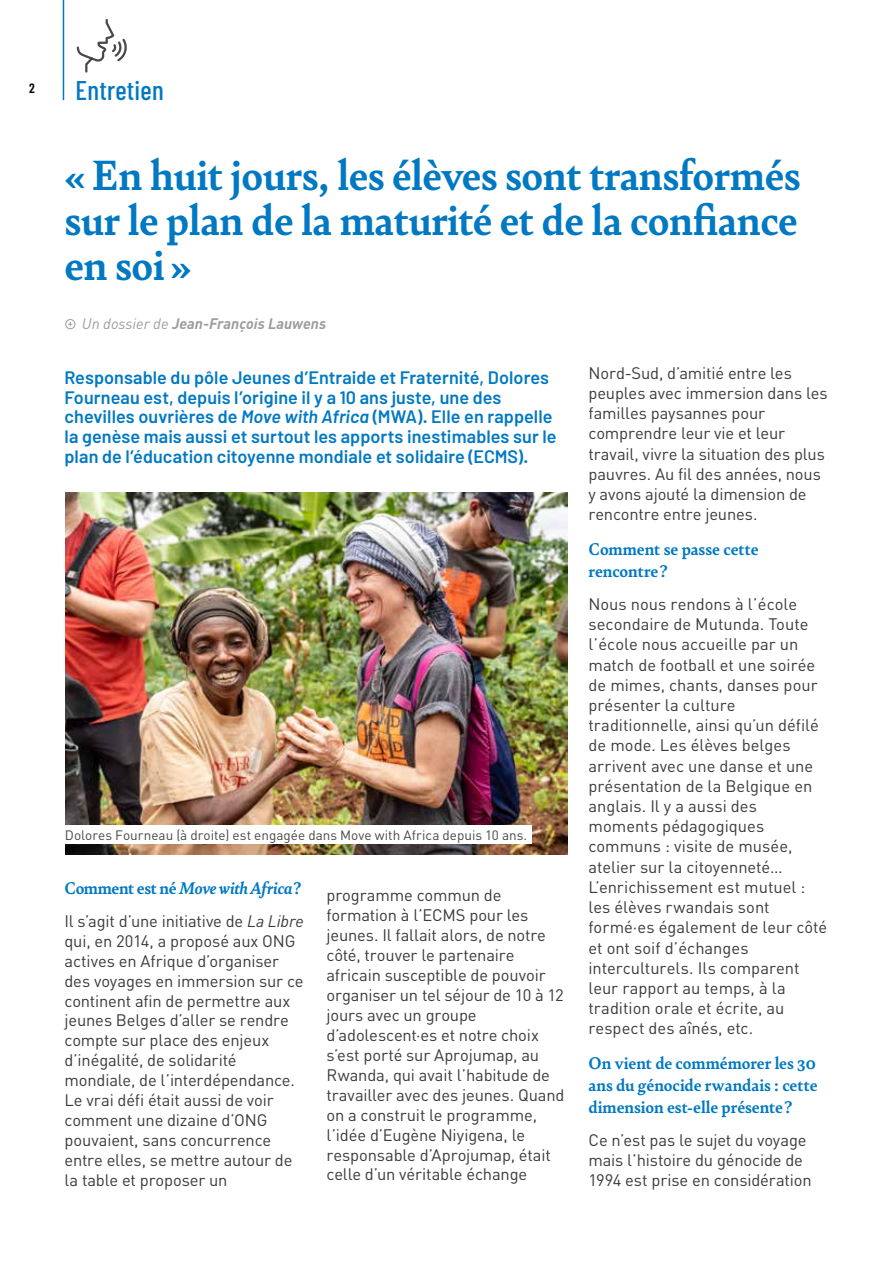
<style>
.page{position:relative;width:893px;height:1263px;background:#fff}
.page>*{position:absolute;margin:0;border:0;box-sizing:border-box;transform-origin:0 0}
.t1{font:700 45px/45px "Bely";letter-spacing:-.01em;color:#0079c2;text-align:justify}
.t2{font:500 27px "Barlow Condensed";letter-spacing:.01em;color:#0079c2}
.t3{font:600 18px/19.6px "Barlow";letter-spacing:.005em;color:#0079c2}
.t4{font:700 18px/22px "Bely";color:#0079c2}
.t5{font:italic 700 18px "Bely";letter-spacing:-.02em;color:#0079c2}
.t6{font:16.5px/20.2px "DIN Pro";letter-spacing:-.005em;color:#3a3a39}
.t7{font:italic 700 15px "DIN Pro";color:#9c9c9d}
.t8{font:13.5px "DIN Pro";color:#484847}
.t9{font:600 13.5px "Barlow Condensed";color:#000}
.s1{font-weight:400}
.s2{font-style:italic}
.s3{font-style:normal}
</style>
<div class="page">
<div style="left:65px;top:319px;width:10px;height:10px;border:1px solid #9c9c9d;border-radius:50%"></div>
<svg style="left:68px;top:322px;width:4px;height:4px"></svg>
<hr style="left:63px;top:0;width:1px;height:100px;background:#0079c2">
<svg style="left:76px;top:19px;width:51px;height:54px"></svg>
<img style="left:65px;top:492px;width:502px;height:363px">
<div style="left:61px;top:825px;width:470px;height:19px;background:#fff"></div>
<p class="t9" style="left:29px;top:80px;width:7px">2</p>
<h2 class="t2" style="left:75px;top:73px;width:90px">Entretien</h2>
<h1 class="t1" style="left:64px;top:150px;width:737px">« En huit jours, les élèves sont transformés sur le plan de la maturité et de la confiance en soi »</h1>
<p class="t7" style="left:82px;top:311px;width:246px"><span class="s1">Un dossier de</span> Jean-François Lauwens</p>
<p class="t3" style="left:64px;top:367px;width:494px">Responsable du pôle Jeunes d’Entraide et Fraternité, Dolores Fourneau est, depuis l’origine il y a 10 ans juste, une des chevilles ouvrières de <span class="s2">Move with Africa</span> (MWA). Elle en rappelle la genèse mais aussi et surtout les apports inestimables sur le plan de l’éducation citoyenne mondiale et solidaire (ECMS).</p>
<p class="t6" style="left:588px;top:361px;width:241px">Nord-Sud, d’amitié entre les peuples avec immersion dans les familles paysannes pour comprendre leur vie et leur travail, vivre la situation des plus pauvres. Au fil des années, nous y avons ajouté la dimension de rencontre entre jeunes.</p>
<p class="t4" style="left:588px;top:537px;width:172px">Comment se passe cette rencontre ?</p>
<p class="t6" style="left:588px;top:592px;width:240px">Nous nous rendons à l’école secondaire de Mutunda. Toute l’école nous accueille par un match de football et une soirée de mimes, chants, danses pour présenter la culture traditionnelle, ainsi qu’un défilé de mode. Les élèves belges arrivent avec une danse et une présentation de la Belgique en anglais. Il y a aussi des moments pédagogiques communs : visite de musée, atelier sur la citoyenneté…<br>L’enrichissement est mutuel : les élèves rwandais sont formé·es également de leur côté et ont soif d’échanges interculturels. Ils comparent leur rapport au temps, à la tradition orale et écrite, au respect des aînés, etc.</p>
<p class="t4" style="left:588px;top:1051px;width:231px;text-align:justify">On vient de commémorer les 30 ans du génocide rwandais : cette dimension est-elle présente ?</p>
<p class="t6" style="left:588px;top:1128px;width:225px">Ce n’est pas le sujet du voyage mais l’histoire du génocide de<br>1994 est prise en considération</p>
<p class="t8" style="left:65px;top:824px;width:464px">Dolores Fourneau (à droite) est engagée dans Move with Africa depuis 10 ans.</p>
<p class="t5" style="left:64px;top:875px;width:238px"><span class="s3">Comment est né</span> Move with Africa <span class="s3">?</span></p>
<p class="t6" style="left:64px;top:909px;width:241px">Il s’agit d’une initiative de <span class="s2">La Libre </span>qui, en 2014, a proposé aux ONG actives en Afrique d’organiser des voyages en immersion sur ce continent afin de permettre aux jeunes Belges d’aller se rendre compte sur place des enjeux d’inégalité, de solidarité mondiale, de l’interdépendance.<br>Le vrai défi était aussi de voir comment une dizaine d’ONG pouvaient, sans concurrence entre elles, se mettre autour de la table et proposer un</p>
<p class="t6" style="left:326px;top:884px;width:240px">programme commun de formation à l’ECMS pour les jeunes. Il fallait alors, de notre côté, trouver le partenaire africain susceptible de pouvoir organiser un tel séjour de 10 à 12 jours avec un groupe d’adolescent·es et notre choix s’est porté sur Aprojumap, au<br>Rwanda, qui avait l’habitude de travailler avec des jeunes. Quand on a construit le programme, l’idée d’Eugène Niyigena, le responsable d’Aprojumap, était celle d’un véritable échange</p>
</div>
